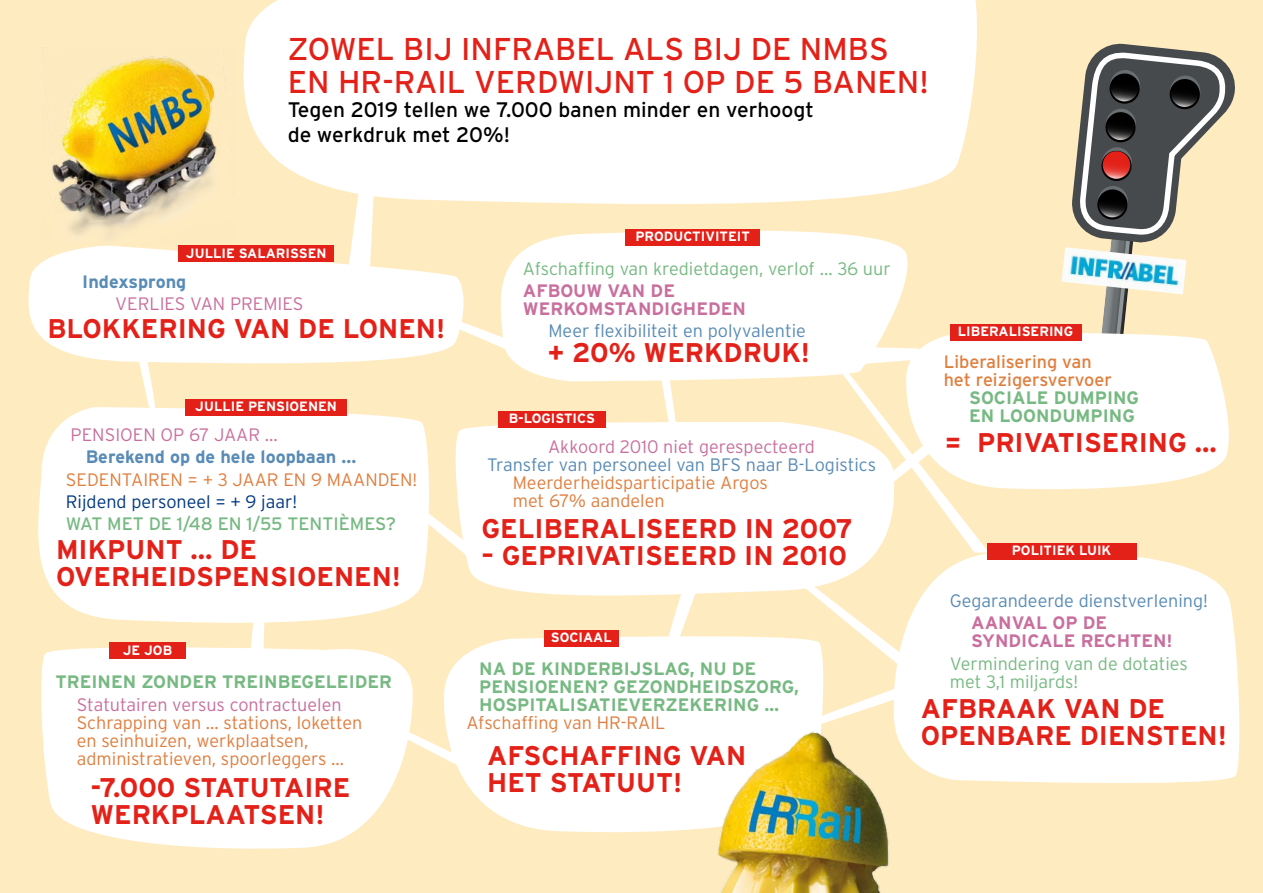
<style>
.page{position:relative;width:1263px;height:893px;background:#ffebc0}
.page>*{position:absolute;margin:0;border:0;box-sizing:border-box;transform-origin:0 0}
.t1{font:31.5px "Interstate";color:#e32119}
.t2{font:700 27px/27px "Interstate";color:#e32119}
.t3{font:21px/25.5px "Interstate";color:#000}
.t4{font:300 18px/18px "Interstate";color:#e07e3e}
.t5{font:700 18px "Interstate";color:#77b982}
.t6{font:300 18px "Interstate";color:#588bb5}
.t7{font:300 18px "Interstate";color:#c96f9e}
.t8{font:300 18px/18px "Interstate";color:#77b982}
.t9{font:700 18px/18px "Interstate";color:#c96f9e}
.t10{font:700 18px "Interstate";color:#588bb5}
.t11{font:18px/18px "Interstate";color:#e07e3e}
.t12{font:18px "Interstate";color:#77b982}
.t13{font:300 18px "Interstate";color:#003882}
.t14{font:700 13.5px "Interstate";color:#fff}
</style>
<div class="page">
<svg style="left:1072px;top:43px;width:163px;height:288px"></svg>
<div style="left:243px;top:0;width:734px;height:204px;background:#fff"></div>
<svg style="left:28px;top:246px;width:436px;height:118px;background:#fefcf6"></svg>
<div style="left:456px;top:420px;width:282px;height:176px;background:#fff"></div>
<svg style="left:38px;top:407px;width:389px;height:216px;background:#fefcf9"></svg>
<svg style="left:501px;top:230px;width:407px;height:151px;background:#fffdfa"></svg>
<div style="left:915px;top:548px;width:325px;height:235px;background:#fff"></div>
<svg style="left:41px;top:647px;width:372px;height:202px;background:#fffcf8"></svg>
<svg style="left:444px;top:631px;width:294px;height:202px;background:#fefcf8"></svg>
<svg style="left:904px;top:331px;width:325px;height:159px;background:#fefcf9"></svg>
<svg style="left:138px;top:357px;width:17px;height:56px"></svg>
<svg style="left:660px;top:372px;width:17px;height:70px"></svg>
<svg style="left:668px;top:589px;width:29px;height:57px"></svg>
<svg style="left:249px;top:582px;width:17px;height:82px"></svg>
<svg style="left:398px;top:298px;width:131px;height:59px"></svg>
<svg style="left:337px;top:698px;width:191px;height:99px"></svg>
<svg style="left:334px;top:442px;width:169px;height:134px"></svg>
<svg style="left:738px;top:347px;width:251px;height:404px"></svg>
<img style="left:1061px;top:247px;width:125px;height:47px">
<img style="left:52px;top:56px;width:182px;height:190px">
<svg style="left:347px;top:179px;width:27px;height:101px"></svg>
<img style="left:668px;top:722px;width:247px;height:171px">
<div style="left:179px;top:246px;width:155px;height:16px;background:#e32119"></div>
<div style="left:186px;top:399px;width:161px;height:16px;background:#e32119"></div>
<div style="left:109px;top:642px;width:77px;height:17px;background:#e32119"></div>
<div style="left:625px;top:229px;width:135px;height:17px;background:#e32119"></div>
<div style="left:950px;top:324px;width:131px;height:17px;background:#e32119"></div>
<div style="left:498px;top:411px;width:107px;height:17px;background:#e32119"></div>
<div style="left:544px;top:630px;width:74px;height:17px;background:#e32119"></div>
<div style="left:987px;top:543px;width:149px;height:17px;background:#e32119"></div>
<p class="t1" style="left:288px;top:29px;width:42px">Zowel</p>
<p class="t1" style="left:403px;top:29px;width:16px">bij</p>
<p class="t1" style="left:461px;top:29px;width:182px">INFRABEL als</p>
<p class="t1" style="left:693px;top:29px;width:16px">bij</p>
<p class="t1" style="left:751px;top:29px;width:140px">de NMBS</p>
<p class="t1" style="left:288px;top:62px;width:208px">en HR-RAIL verdwijn</p>
<p class="t1" style="left:636px;top:62px;width:198px">t 1 op de 5 banen</p>
<p class="t1" style="left:919px;top:62px;width:11px">!</p>
<p class="t3" style="left:288px;top:96px;width:528px">Tegen 2019 tellen we 7.000 banen minder en verhoogt de werkdruk met 20%!</p>
<p class="t14" style="left:186px;top:245px;width:27px">JULLIE</p>
<p class="t14" style="left:239px;top:245px;width:10px">SALARISSEN</p>
<p class="t10" style="left:82px;top:271px;width:106px">INDEXSPRONG</p>
<p class="t7" style="left:115px;top:293px;width:190px">Verlies van premies</p>
<p class="t2" style="left:47px;top:315px;width:111px">BLOKKERING</p>
<p class="t2" style="left:234px;top:315px;width:128px">VANDELONEN</p>
<p class="t2" style="left:436px;top:315px;width:11px">!</p>
<p class="t14" style="left:195px;top:398px;width:27px">JULLIE</p>
<p class="t14" style="left:248px;top:398px;width:10px">PENSIOENEN</p>
<p class="t7" style="left:71px;top:424px;width:209px">Pensioen op 67 jaar ...</p>
<p class="t10" style="left:86px;top:446px;width:272px">BEREKEND OP DE HELE LOOPBAAN ...</p>
<p class="t4" style="left:66px;top:470px;width:353px">Sedentairen = + 3 jaar en 9 maanden!</p>
<p class="t13" style="left:66px;top:490px;width:233px">Rijdend personeel = + 9 jaar!</p>
<p class="t12" style="left:66px;top:513px;width:297px">Wat met de 1/48 en 1/55 ten ti èmes</p>
<p class="t12" style="left:386px;top:513px;width:12px">?</p>
<p class="t2" style="left:56px;top:536px;width:182px">MIKPUNT … DE<br>OVERHEIDSPENSIOENEN</p>
<p class="t2" style="left:392px;top:563px;width:11px">!</p>
<p class="t14" style="left:123px;top:642px;width:32px">JE JOB</p>
<p class="t5" style="left:56px;top:671px;width:24px">TREINEN</p>
<p class="t5" style="left:141px;top:671px;width:26px">ZONDER</p>
<p class="t5" style="left:222px;top:671px;width:13px">TREINBEGELEIDER</p>
<p class="t7" style="left:77px;top:693px;width:266px">Statutairen versus contractuelen</p>
<p class="t4" style="left:77px;top:713px;width:287px">Schrapping van ... stations, loketten en seinhuizen, werkplaatsen, administratieven, spoorleggers ...</p>
<p class="t2" style="left:90px;top:773px;width:110px">-7.000 STAT</p>
<p class="t2" style="left:250px;top:773px;width:37px">UTAIRE</p>
<p class="t2" style="left:90px;top:800px;width:99px">WERKPLAATSEN</p>
<p class="t2" style="left:315px;top:800px;width:11px">!</p>
<p class="t14" style="left:635px;top:228px;width:20px">PROD</p>
<p class="t14" style="left:673px;top:228px;width:50px">UCTIVITEIT</p>
<p class="t8" style="left:523px;top:259px;width:369px">Afschaffing van kredietdagen, verlof … 36 uur</p>
<p class="t9" style="left:523px;top:282px;width:26px">AFBO</p>
<p class="t9" style="left:523px;top:282px;width:140px;text-indent:50px">UW VAN DE<br>WERKOMSTANDIG</p>
<p class="t9" style="left:683px;top:300px;width:27px">HEDEN</p>
<p class="t6" style="left:548px;top:320px;width:259px">Meer flexibiliteit en polyvalentie</p>
<p class="t2" style="left:548px;top:339px;width:264px">+ 20% WERKDRUK!</p>
<p class="t14" style="left:509px;top:410px;width:32px">B-LOGISTICS</p>
<p class="t7" style="left:548px;top:435px;width:268px">Akkoord 2010 niet gerespecteerd</p>
<p class="t6" style="left:487px;top:453px;width:390px">Transfer van personeel van BFS naar B-Logistics</p>
<p class="t4" style="left:513px;top:473px;width:256px">Meerderheidsparticipatie Argos met 67% aandelen</p>
<p class="t2" style="left:481px;top:514px;width:37px">GELIBERALISEERD</p>
<p class="t2" style="left:745px;top:514px;width:110px">IN 2007</p>
<p class="t2" style="left:481px;top:541px;width:55px">– GEPRI</p>
<p class="t2" style="left:585px;top:541px;width:34px">VATISEERD</p>
<p class="t2" style="left:744px;top:541px;width:104px">IN 2010</p>
<p class="t14" style="left:551px;top:629px;width:10px">SOCIAAL</p>
<p class="t5" style="left:479px;top:658px;width:87px">NA DE KINDERBIJSLAG</p>
<p class="t5" style="left:690px;top:658px;width:54px">, NU DE</p>
<p class="t5" style="left:479px;top:676px;width:13px">PENSIOENEN</p>
<p class="t5" style="left:598px;top:676px;width:66px">? GEZOND</p>
<p class="t5" style="left:689px;top:676px;width:25px">HEIDS</p>
<p class="t5" style="left:744px;top:676px;width:25px">ZORG</p>
<p class="t5" style="left:794px;top:676px;width:6px">,</p>
<p class="t5" style="left:479px;top:694px;width:25px">HOSPITALISATIE</p>
<p class="t5" style="left:628px;top:694px;width:87px">VERZEKERING</p>
<p class="t5" style="left:764px;top:694px;width:16px">…</p>
<p class="t4" style="left:466px;top:713px;width:171px">Afschaffing van HR-RAIL</p>
<p class="t2" style="left:487px;top:742px;width:38px">AFSC</p>
<p class="t2" style="left:559px;top:742px;width:38px">HAFFING</p>
<p class="t2" style="left:690px;top:742px;width:36px">VAN</p>
<p class="t2" style="left:487px;top:769px;width:80px">HET STAT</p>
<p class="t2" style="left:616px;top:769px;width:68px">UUT!</p>
<p class="t14" style="left:958px;top:323px;width:18px">LIBERALISERING</p>
<p class="t11" style="left:944px;top:353px;width:170px">Liberalisering van het reizigersvervoer</p>
<p class="t5" style="left:969px;top:387px;width:24px">SOCIALE</p>
<p class="t5" style="left:1054px;top:387px;width:39px">DUMPING</p>
<p class="t5" style="left:969px;top:405px;width:44px">EN LOOND</p>
<p class="t5" style="left:1062px;top:405px;width:26px">UMPING</p>
<p class="t2" style="left:945px;top:429px;width:113px">= PRIVATISERING</p>
<p class="t2" style="left:1195px;top:429px;width:24px">…</p>
<p class="t14" style="left:1012px;top:542px;width:18px">POLITIE</p>
<p class="t14" style="left:1065px;top:542px;width:47px">K LUIK</p>
<p class="t6" style="left:950px;top:590px;width:259px">Gegarandeerde dienstverlening!</p>
<p class="t9" style="left:971px;top:614px;width:124px">AANVAL OP DE<br>SYNDICALE</p>
<p class="t9" style="left:1081px;top:632px;width:13px">REC</p>
<p class="t9" style="left:1117px;top:632px;width:26px">HTEN</p>
<p class="t9" style="left:1167px;top:632px;width:8px">!</p>
<p class="t8" style="left:950px;top:654px;width:239px">Vermindering van de dotaties met 3,1 miljards!</p>
<p class="t2" style="left:921px;top:695px;width:40px">AFBRAA</p>
<p class="t2" style="left:1036px;top:695px;width:110px">K VAN DE</p>
<p class="t2" style="left:921px;top:722px;width:20px">OPENBARE</p>
<p class="t2" style="left:1080px;top:722px;width:18px">DIENSTEN</p>
<p class="t2" style="left:1218px;top:722px;width:11px">!</p>
</div>
